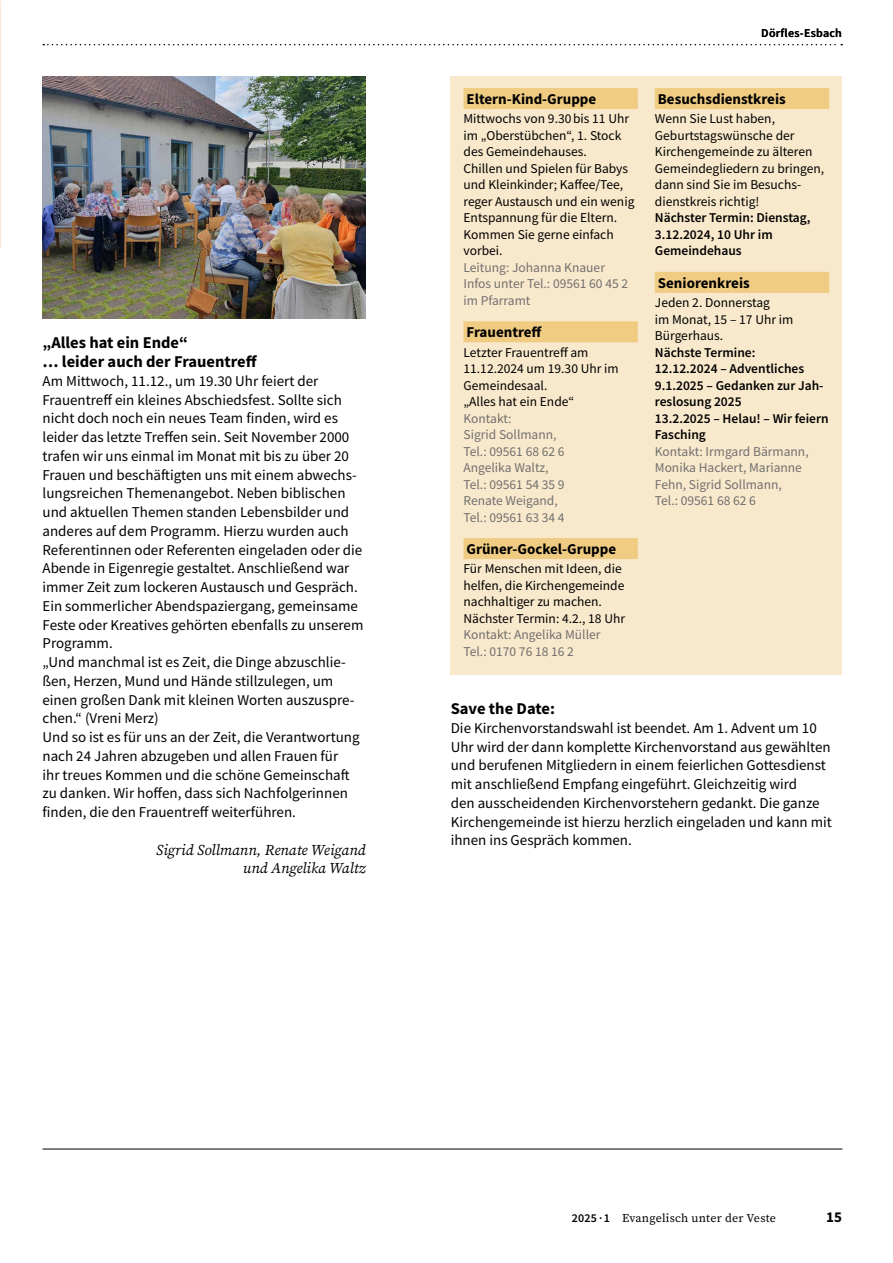
<style>
.page{position:relative;width:893px;height:1263px;background:#fff}
.page>*{position:absolute;margin:0;border:0;box-sizing:border-box;transform-origin:0 0}
.t1{font:700 16.5px/18.8px "Source Sans Pro";color:#000}
.t2{font:15px/18.8px "Source Sans Pro";color:#000}
.t3{font:700 15px "Source Sans Pro";color:#000}
.t4{font:italic 15px/18.8px "Source Serif Pro";color:#000;text-align:right}
.t5{font:13.5px/16.5px "Source Sans Pro";color:#000}
.t6{font:13.5px/16.5px "Source Sans Pro";color:#706f6f}
.t7{font:600 13.5px/16.5px "Source Sans Pro";color:#000}
.t8{font:12px "Source Serif Pro";letter-spacing:.02em;color:#000}
.t9{font:600 12px "Source Sans Pro";letter-spacing:.02em;color:#000}
.s1{font-family:"Source Sans Pro";font-weight:600}
</style>
<div class="page">
<svg style="left:43px;top:44px;width:799px;height:1px"></svg>
<div style="left:451px;top:77px;width:391px;height:598px;background:#f9e9cc"></div>
<div style="left:463px;top:88px;width:175px;height:21px;background:#f0cc83"></div>
<div style="left:463px;top:321px;width:175px;height:21px;background:#f0cc83"></div>
<div style="left:463px;top:538px;width:175px;height:21px;background:#f0cc83"></div>
<div style="left:655px;top:88px;width:174px;height:21px;background:#f0cc83"></div>
<div style="left:655px;top:272px;width:174px;height:21px;background:#f0cc83"></div>
<hr style="left:43px;top:1149px;width:799px;height:1px;background:#000">
<img style="left:43px;top:77px;width:323px;height:242px">
<p class="t1" style="left:43px;top:333px;width:216px">„Alles hat ein Ende“<br>… leider auch der Frauentreff</p>
<p class="t2" style="left:43px;top:371px;width:322px">Am Mittwoch, 11.12., um 19.30 Uhr feiert der Frauentreff ein kleines Abschiedsfest. Sollte sich nicht doch noch ein neues Team finden, wird es leider das letzte Treffen sein. Seit November 2000 trafen wir uns einmal im Monat mit bis zu über 20<br>Frauen und beschäftigten uns mit einem abwechs&shy;lungsreichen Themenangebot. Neben biblischen und aktuellen Themen standen Lebensbilder und anderes auf dem Programm. Hierzu wurden auch Referentinnen oder Referenten eingeladen oder die Abende in Eigenregie gestaltet. Anschließend war immer Zeit zum lockeren Austausch und Gespräch.<br>Ein sommerlicher Abendspaziergang, gemeinsame Feste oder Kreatives gehörten ebenfalls zu unserem Programm.<br>„Und manchmal ist es Zeit, die Dinge abzuschlie&shy;ßen, Herzen, Mund und Hände stillzulegen, um einen großen Dank mit kleinen Worten auszuspre&shy;chen.“ (Vreni Merz)<br>Und so ist es für uns an der Zeit, die Verantwortung nach 24 Jahren abzugeben und allen Frauen für<br>ihr treues Kommen und die schöne Gemeinschaft zu danken. Wir hoffen, dass sich Nachfolgerinnen finden, die den Frauentreff weiterführen.</p>
<p class="t4" style="left:156px;top:841px;width:211px">Sigrid Sollmann, Renate Weigand und Angelika Waltz</p>
<p class="t9" style="left:761px;top:25px;width:82px">Dörfles-Esbach</p>
<p class="t3" style="left:466px;top:89px;width:131px">Eltern-Kind-Gruppe</p>
<p class="t5" style="left:463px;top:111px;width:172px">Mittwochs von 9.30 bis 11 Uhr im „Oberstübchen“, 1. Stock des Gemeindehauses.<br>Chillen und Spielen für Babys und Kleinkinder; Kaffee/Tee, reger Austausch und ein wenig<br>Entspannung für die Eltern.<br>Kommen Sie gerne einfach vorbei.</p>
<p class="t6" style="left:463px;top:259px;width:166px">Leitung: Johanna Knauer<br>Infos unter Tel.: 09561 60 45 2 im Pfarramt</p>
<p class="t3" style="left:466px;top:322px;width:77px">Frauentreff</p>
<p class="t5" style="left:463px;top:344px;width:157px">Letzter Frauentreff am<br>11.12.2024 um 19.30 Uhr im<br>Gemeindesaal.<br>„Alles hat ein Ende“</p>
<p class="t6" style="left:463px;top:410px;width:103px">Kontakt:<br>Sigrid Sollmann,<br>Tel.: 09561 68 62 6<br>Angelika Waltz,<br>Tel.: 09561 54 35 9<br>Renate Weigand,<br>Tel.: 09561 63 34 4</p>
<p class="t3" style="left:466px;top:539px;width:151px">Grüner-Gockel-Gruppe</p>
<p class="t5" style="left:463px;top:561px;width:163px">Für Menschen mit Ideen, die helfen, die Kirchengemeinde nachhaltiger zu machen.<br>Nächster Termin: 4.2., 18 Uhr</p>
<p class="t6" style="left:463px;top:627px;width:138px">Kontakt: Angelika Müller<br>Tel.: 0170 76 18 16 2</p>
<p class="t3" style="left:658px;top:89px;width:129px">Besuchsdienstkreis</p>
<p class="t5" style="left:655px;top:111px;width:171px">Wenn Sie Lust haben,<br>Geburtstagswünsche der<br>Kirchengemeinde zu älteren<br>Gemeindegliedern zu bringen, dann sind Sie im Besuchs&shy;dienstkreis richtig!</p>
<p class="t7" style="left:655px;top:210px;width:157px">Nächster Termin: Dienstag,<br>3.12.2024, 10 Uhr im<br>Gemeindehaus</p>
<p class="t3" style="left:658px;top:273px;width:93px">Seniorenkreis</p>
<p class="t5" style="left:655px;top:294px;width:140px">Jeden 2. Donnerstag<br>im Monat, 15 – 17 Uhr im<br>Bürgerhaus.</p>
<p class="t7" style="left:655px;top:344px;width:175px">Nächste Termine:<br>12.12.2024 – Adventliches<br>9.1.2025 – Gedanken zur Jah&shy;reslosung 2025<br>13.2.2025 – Helau! – Wir feiern<br>Fasching</p>
<p class="t6" style="left:655px;top:443px;width:155px">Kontakt: Irmgard Bärmann,<br>Monika Hackert, Marianne<br>Fehn, Sigrid Sollmann,<br>Tel.: 09561 68 62 6</p>
<p class="t1" style="left:451px;top:699px;width:106px">Save the Date:</p>
<p class="t2" style="left:451px;top:718px;width:383px">Die Kirchenvorstandswahl ist beendet. Am 1. Advent um 10<br>Uhr wird der dann komplette Kirchenvorstand aus gewählten und berufenen Mitgliedern in einem feierlichen Gottesdienst mit anschließend Empfang eingeführt. Gleichzeitig wird<br>den ausscheidenden Kirchenvorstehern gedankt. Die ganze Kirchengemeinde ist hierzu herzlich eingeladen und kann mit ihnen ins Gespräch kommen.</p>
<p class="t8" style="left:572px;top:1210px;width:206px"><span class="s1">2025 ·1</span> Evangelisch unter der Veste</p>
<p class="t3" style="left:826px;top:1206px;width:17px">15</p>
</div>
